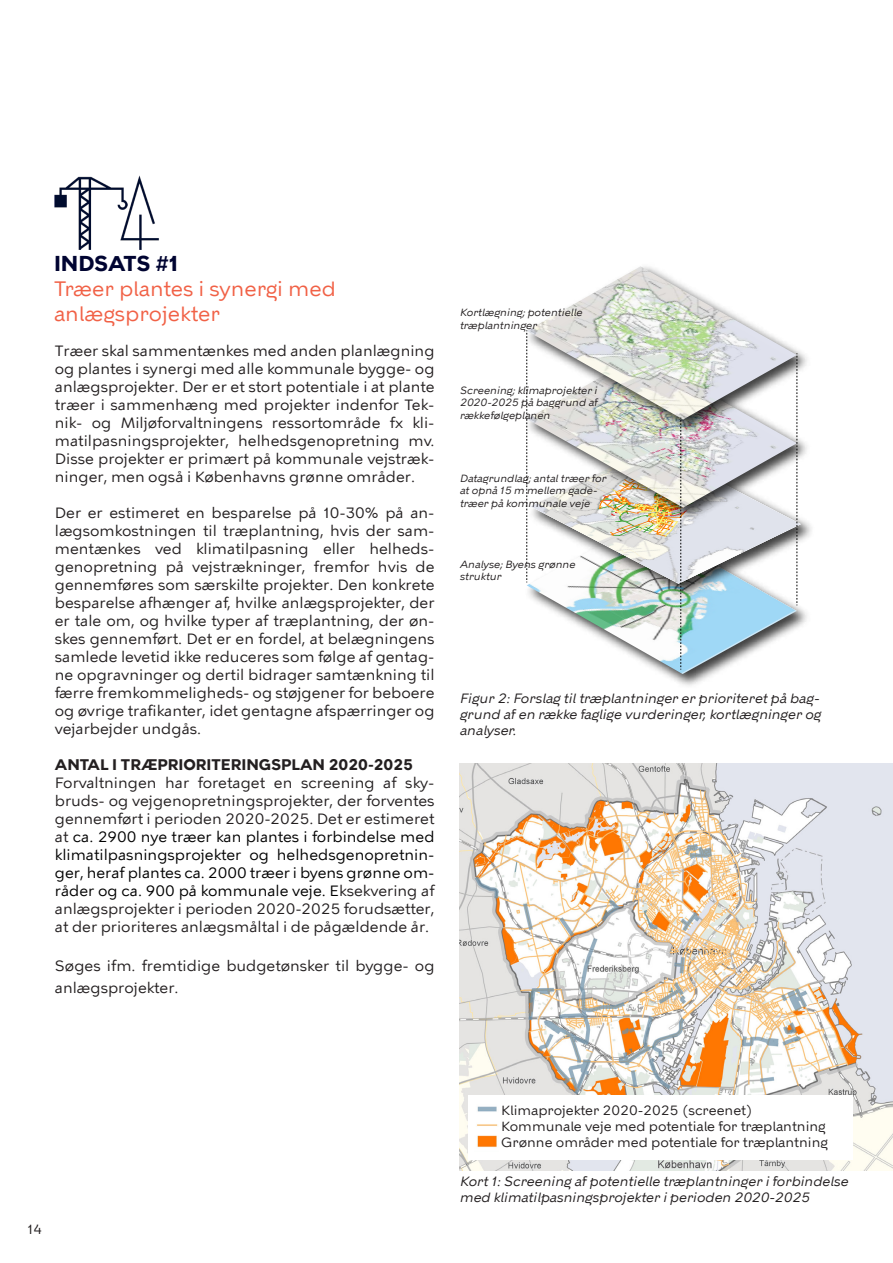
<style>
.page{position:relative;width:893px;height:1263px;background:#fff}
.page>*{position:absolute;margin:0;border:0;box-sizing:border-box;transform-origin:0 0}
.t1{font:21px/25.2px "KBH";color:#f16146}
.t2{font:700 21px "KBH";color:#000431}
.t3{font:15px/18px "KBH Tekst";color:#231f20;text-align:justify}
.t4{font:700 15px "KBH Tekst";color:#231f20}
.t5{font:italic 13.5px/16.2px "KBH";color:#231f20}
.t6{font:13.5px/16.2px "KBH";color:#231f20}
.t7{font:italic 10.5px/12.6px "KBH";color:#231f20}
.s1{color:#000}
</style>
<div class="page">
<img style="left:459px;top:764px;width:434px;height:407px">
<img style="left:128px;top:176px;width:31px;height:74px">
<img style="left:54px;top:176px;width:74px;height:74px">
<div style="left:468px;top:1094px;width:385px;height:65px;background:#fff"></div>
<img style="left:477px;top:1106px;width:21px;height:42px">
<img style="left:664px;top:608px;width:143px;height:78px">
<img style="left:657px;top:670px;width:140px;height:4px">
<img style="left:529px;top:266px;width:233px;height:64px">
<img style="left:526px;top:330px;width:275px;height:340px">
<h1 class="t2" style="left:54px;top:252px;width:126px">INDSATS #1</h1>
<h1 class="t1" style="left:54px;top:278px;width:284px">Træer plantes i synergi med anlægsprojekter</h1>
<p class="t3" style="left:55px;top:343px;width:381px">Træer skal sammentænkes med anden planlægning og plantes i synergi med alle kommunale bygge- og anlægsprojekter. Der er et stort potentiale i at plante træer i sammenhæng med projekter indenfor Tek&shy;nik- og Miljøforvaltningens ressortområde fx kli&shy;matilpasningsprojekter, helhedsgenopretning mv.<br>Disse projekter er primært på kommunale vejstræk&shy;ninger, men også i Københavns grønne områder.</p>
<p class="t3" style="left:55px;top:505px;width:381px">Der er estimeret en besparelse på 10-30% på an&shy;lægsomkostningen til træplantning, hvis der sam&shy;mentænkes ved klimatilpasning eller helheds&shy;genopretning på vejstrækninger, fremfor hvis de gennemføres som særskilte projekter. Den konkrete besparelse afhænger af, hvilke anlægsprojekter, der er tale om, og hvilke typer af træplantning, der øn&shy;skes gennemført. Det er en fordel, at belægningens samlede levetid ikke reduceres som følge af gentag&shy;ne opgravninger og dertil bidrager samtænkning til færre fremkommeligheds- og støjgener for beboere og øvrige trafikanter, idet gentagne afspærringer og vejarbejder undgås.</p>
<p class="t4" style="left:55px;top:755px;width:360px">ANTAL I TRÆPRIORITERINGSPLAN 2020-2025</p>
<p class="t3" style="left:55px;top:775px;width:381px">Forvaltningen har foretaget en screening af sky&shy;bruds- og vejgenopretningsprojekter, der forventes gennemført i perioden 2020-2025. Det er estimeret at <span class="s1">ca. 2900 nye træer kan plantes i forbindelse med klimatilpasningsprojekter og helhedsgenopretnin&shy;ger, heraf plantes ca. 2000 træer i byens grønne om&shy;råder og ca. 900 på kommunale veje. E</span>ksekvering af anlægsprojekter i perioden 2020-2025 forudsætter, at der prioriteres anlægsmåltal i de pågældende år.</p>
<p class="t3" style="left:55px;top:957px;width:381px;line-height:21.6px">Søges ifm. fremtidige budgetønsker til bygge- og anlægsprojekter.</p>
<p class="t7" style="left:460px;top:307px;width:124px">Kortlægning; potentielle træplantninger</p>
<p class="t7" style="left:460px;top:385px;width:139px;text-align:justify">Screening; klimaprojekter i 2020-2025 på baggrund af rækkefølgeplanen</p>
<p class="t7" style="left:460px;top:473px;width:148px">Datagrundlag; antal træer for at opnå 15 m mellem gade&shy;træer på kommunale veje</p>
<p class="t7" style="left:460px;top:559px;width:117px">Analyse; Byens grønne struktur</p>
<p class="t5" style="left:460px;top:691px;width:363px;text-align:justify">Figur 2: Forslag til træplantninger er prioriteret på bag&shy;grund af en række faglige vurderinger, kortlægninger og analyser.</p>
<p class="t6" style="left:28px;top:1221px;width:16px">14</p>
<p class="t6" style="left:501px;top:1102px;width:328px">Klimaprojekter 2020-2025 (screenet)<br>Kommunale veje med potentiale for træplantning<br>Grønne områder med potentiale for træplantning</p>
<p class="t5" style="left:460px;top:1174px;width:390px">Kort 1: Screening af potentielle træplantninger i forbindelse med klimatilpasningsprojekter i perioden 2020-2025</p>
</div>
